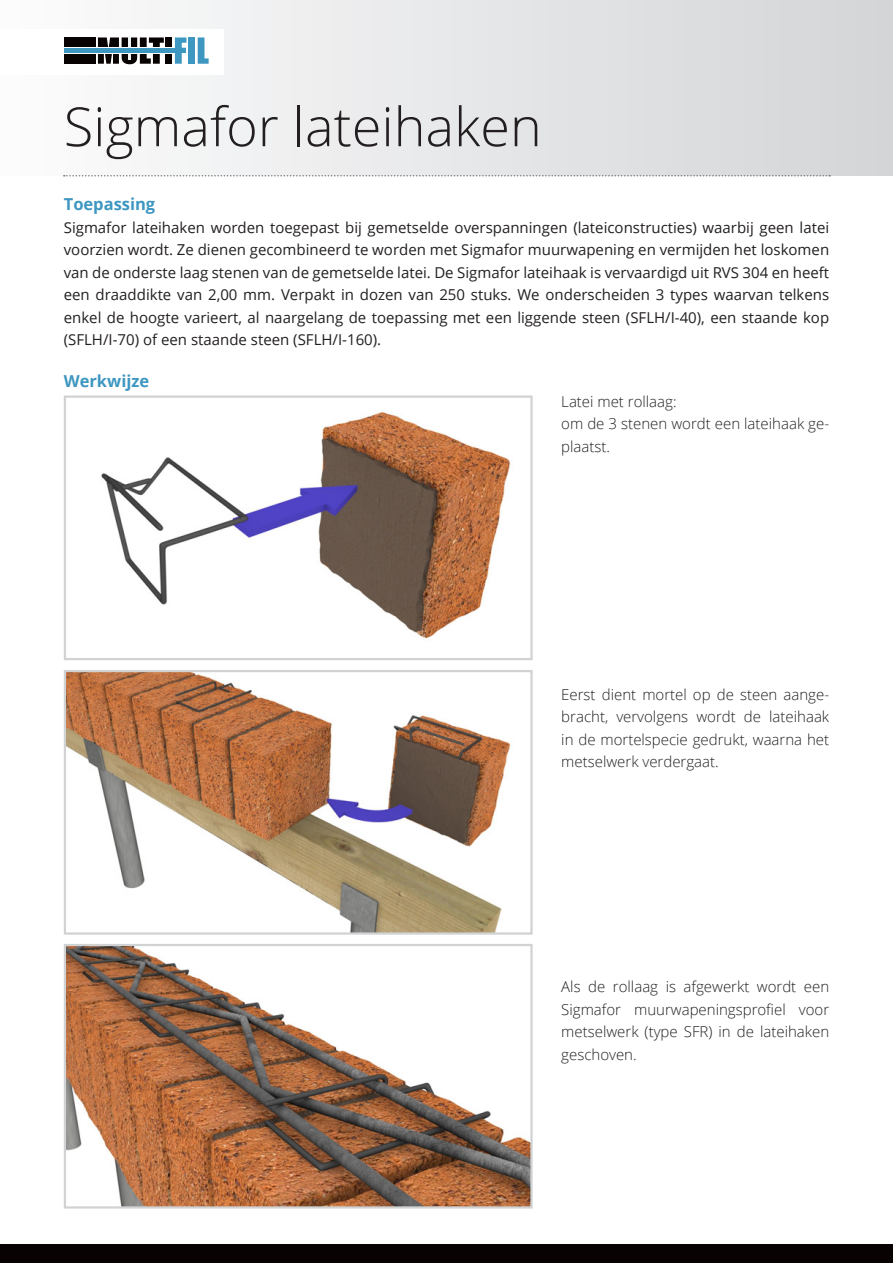
<style>
.page{position:relative;width:893px;height:1263px;background:#fff}
.page>*{position:absolute;margin:0;border:0;box-sizing:border-box;transform-origin:0 0}
.t1{font:300 54px "Open Sans";color:#231f20}
.t2{font:700 16.5px "Open Sans";color:#3d97c1}
.t3{font:15px/22.5px "Open Sans";color:#231f20;text-align:justify}
.t4{font:300 15px/22.5px "Open Sans";color:#231f20;text-align:justify}
</style>
<div class="page">
<div style="left:0;top:0;width:893px;height:176px;background:linear-gradient(to right,#fcfdfd,#d3d5d7)"></div>
<svg style="left:64px;top:175px;width:766px;height:1px"></svg>
<div style="left:0;top:29px;width:224px;height:45px;background:#fff"></div>
<div style="left:64px;top:37px;width:32px;height:27px;background:#080302"></div>
<svg style="left:98px;top:37px;width:66px;height:27px"></svg>
<div style="left:165px;top:37px;width:7px;height:27px;background:#080302"></div>
<svg style="left:175px;top:37px;width:11px;height:27px"></svg>
<div style="left:188px;top:37px;width:7px;height:27px;background:#3d97c1"></div>
<svg style="left:198px;top:37px;width:11px;height:27px"></svg>
<div style="left:64px;top:47px;width:110px;height:6px;background:#fff"></div>
<hr style="left:128px;top:36px;width:2px;height:24px;background:#f2f3f4">
<div style="left:64px;top:48px;width:122px;height:5px;background:#3d97c1"></div>
<div style="left:0;top:1244px;width:893px;height:19px;background:#080302"></div>
<img style="left:101px;top:411px;width:410px;height:228px">
<div style="left:64px;top:395px;width:469px;height:265px;border:2px solid #d1d2d4"></div>
<img style="left:67px;top:673px;width:444px;height:259px">
<div style="left:64px;top:670px;width:469px;height:265px;border:2px solid #d1d2d4"></div>
<img style="left:67px;top:947px;width:463px;height:258px">
<div style="left:64px;top:944px;width:469px;height:264px;border:2px solid #d1d2d4"></div>
<p class="t1" style="left:64px;top:90px;width:479px">Sigmafor lateihaken</p>
<p class="t2" style="left:64px;top:193px;width:93px">Toepassing</p>
<p class="t3" style="left:64px;top:216px;width:767px">Sigmafor lateihaken worden toegepast bij gemetselde overspanningen (lateiconstructies) waarbij geen latei voorzien wordt. Ze dienen gecombineerd te worden met Sigmafor muurwapening en vermijden het loskomen van de onderste laag stenen van de gemetselde latei. De Sigmafor lateihaak is vervaardigd uit RVS 304 en heeft een draaddikte van 2,00 mm. Verpakt in dozen van 250 stuks. We onderscheiden 3 types waarvan telkens enkel de hoogte varieert, al naargelang de toepassing met een liggende steen (SFLH/I-40), een staande kop (SFLH/I-70) of een staande steen (SFLH/I-160).</p>
<p class="t2" style="left:64px;top:370px;width:87px">Werkwijze</p>
<p class="t4" style="left:561px;top:390px;width:117px">Latei met rollaag:</p>
<p class="t4" style="left:561px;top:412px;width:269px">om de 3 stenen wordt een lateihaak ge&shy;plaatst.</p>
<p class="t4" style="left:561px;top:682px;width:269px">Eerst dient mortel op de steen aange&shy;bracht, vervolgens wordt de lateihaak in de mortelspecie gedrukt, waarna het metselwerk verdergaat.</p>
<p class="t4" style="left:561px;top:975px;width:269px">Als de rollaag is afgewerkt wordt een Sigmafor muurwapeningsprofiel voor metselwerk (type SFR) in de lateihaken geschoven.</p>
</div>
